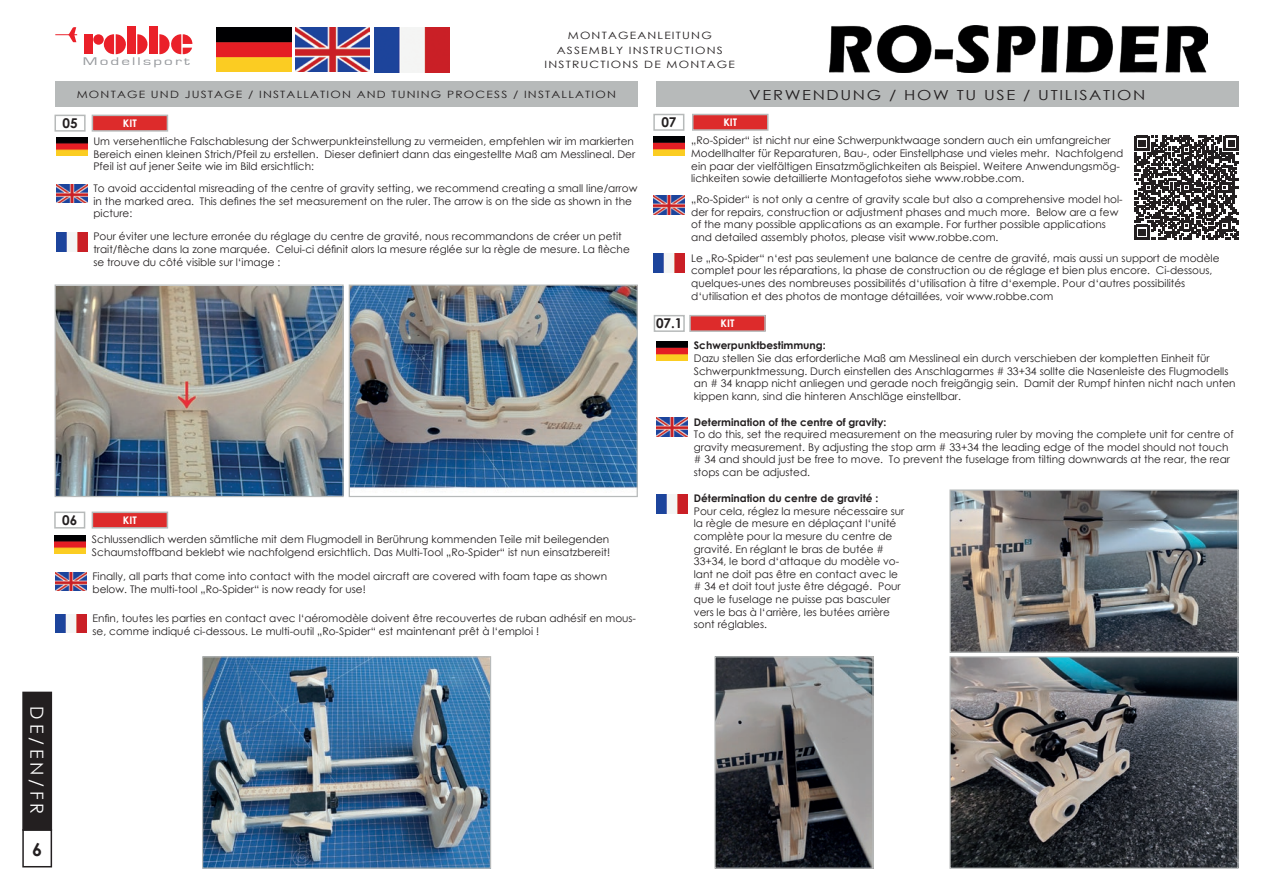
<style>
.page{position:relative;width:1263px;height:893px;background:#fff}
.page>*{position:absolute;margin:0;border:0;box-sizing:border-box;transform-origin:0 0}
.t1{font:18px "Century Gothic";color:#fff}
.t2{font:700 18px "Century Gothic";color:#231f20}
.t3{font:13.8px "Century Gothic";letter-spacing:.1em;color:#231f20;scale:1.19 1}
.t4{font:700 13.5px "Century Gothic";color:#231f20}
.t5{font:11.4px "Eurostile";letter-spacing:.125em;color:#989b9f;scale:1.5 1}
.t6{font:10.5px/12.6px "Century Gothic";color:#231f20}
.t7{font:700 10.5px "Century Gothic";color:#231f20}
.t8{font:700 10.5px "Century Gothic";color:#fff}
.t9{font:10.05px/14.4px "Century Gothic";letter-spacing:.1em;color:#231f20;text-align:center;scale:1.19 1}
</style>
<div class="page">
<div style="left:23px;top:692px;width:28px;height:138px;background:#231f20"></div>
<div style="left:22px;top:692px;width:30px;height:139px;border:2px solid #231f20"></div>
<div style="left:22px;top:829px;width:30px;height:38px;border:2px solid #231f20"></div>
<div style="left:127px;top:27px;width:9px;height:27px;background:#ea2029"></div>
<div style="left:149px;top:27px;width:9px;height:27px;background:#ea2029"></div>
<div style="left:84px;top:34px;width:9px;height:20px;background:#ea2029"></div>
<svg style="left:137px;top:34px;width:11px;height:20px"></svg>
<svg style="left:103px;top:34px;width:23px;height:20px"></svg>
<div style="left:93px;top:34px;width:11px;height:11px;background:#ea2029;border-radius:50%"></div>
<svg style="left:55px;top:27px;width:22px;height:15px"></svg>
<svg style="left:159px;top:34px;width:33px;height:21px"></svg>
<img style="left:217px;top:27px;width:75px;height:45px">
<img style="left:296px;top:27px;width:74px;height:45px">
<img style="left:374px;top:27px;width:76px;height:45px">
<img style="left:830px;top:26px;width:378px;height:46px">
<div style="left:55px;top:81px;width:582px;height:25px;background:#b7baba"></div>
<img style="left:56px;top:137px;width:31px;height:19px">
<div style="left:55px;top:115px;width:31px;height:17px;border:2px solid #b7baba"></div>
<img style="left:57px;top:286px;width:285px;height:209px">
<div style="left:55px;top:284px;width:289px;height:213px;border:1px solid #b7baba"></div>
<img style="left:56px;top:184px;width:31px;height:19px">
<img style="left:56px;top:233px;width:31px;height:18px">
<img style="left:55px;top:535px;width:31px;height:19px">
<div style="left:54px;top:512px;width:31px;height:17px;border:2px solid #b7baba"></div>
<img style="left:204px;top:658px;width:285px;height:209px">
<div style="left:202px;top:656px;width:289px;height:213px;border:1px solid #b7baba"></div>
<img style="left:55px;top:572px;width:31px;height:19px">
<img style="left:55px;top:614px;width:31px;height:19px">
<img style="left:654px;top:137px;width:31px;height:18px">
<div style="left:653px;top:114px;width:31px;height:17px;border:2px solid #b7baba"></div>
<img style="left:654px;top:195px;width:31px;height:19px">
<img style="left:654px;top:254px;width:31px;height:18px">
<img style="left:656px;top:342px;width:31px;height:18px">
<div style="left:654px;top:315px;width:31px;height:17px;border:2px solid #b7baba"></div>
<img style="left:656px;top:418px;width:31px;height:18px">
<img style="left:656px;top:494px;width:31px;height:19px">
<img style="left:951px;top:491px;width:285px;height:160px">
<div style="left:949px;top:489px;width:289px;height:164px;border:1px solid #b7baba"></div>
<div style="left:92px;top:115px;width:75px;height:16px;background:#dd2b2b"></div>
<div style="left:92px;top:115px;width:76px;height:17px;border:2px solid #b7baba"></div>
<div style="left:92px;top:512px;width:75px;height:16px;background:#dd2b2b"></div>
<div style="left:92px;top:512px;width:76px;height:17px;border:2px solid #b7baba"></div>
<div style="left:690px;top:316px;width:75px;height:15px;background:#dd2b2b"></div>
<div style="left:689px;top:315px;width:77px;height:17px;border:2px solid #b7baba"></div>
<div style="left:693px;top:115px;width:75px;height:15px;background:#dd2b2b"></div>
<div style="left:692px;top:114px;width:76px;height:17px;border:2px solid #b7baba"></div>
<img style="left:351px;top:286px;width:285px;height:206px">
<div style="left:349px;top:284px;width:289px;height:213px;border:1px solid #b7baba"></div>
<div style="left:656px;top:81px;width:582px;height:26px;background:#b7baba"></div>
<img style="left:951px;top:658px;width:285px;height:209px">
<div style="left:949px;top:656px;width:289px;height:213px;border:1px solid #b7baba"></div>
<img style="left:716px;top:658px;width:156px;height:209px">
<div style="left:714px;top:656px;width:160px;height:213px;border:1px solid #b7baba"></div>
<svg style="left:1134px;top:136px;width:104px;height:104px"></svg>
<p class="t9" style="left:557px;top:28px;width:141px">MONTAGEANLEITUNG<br>ASSEMBLY INSTRUCTIONS</p>
<p class="t5" style="left:83px;top:55px;width:73px">Modellsport</p>
<p class="t9" style="left:545px;top:57px;width:161px">INSTRUCTIONS DE MONTAGE</p>
<p class="t9" style="left:77px;top:87px;width:455px">MONTAGE UND JUSTAGE / INSTALLATION AND TUNING PROCESS / INSTALLATION</p>
<p class="t6" style="left:93px;top:135px;width:543px">Um versehentliche Falschablesung der Schwerpunkteinstellung zu vermeiden, empfehlen wir im markierten<br>Bereich einen kleinen Strich/Pfeil zu erstellen. Dieser definiert dann das eingestellte Maß am Messlineal. Der<br>Pfeil ist auf jener Seite wie im Bild ersichtlich:</p>
<h2 class="t3" style="left:749px;top:86px;width:334px">VERWENDUNG / HOW TU USE / UTILISATION</h2>
<p class="t4" style="left:661px;top:112px;width:17px">07</p>
<p class="t4" style="left:62px;top:113px;width:17px">05</p>
<p class="t8" style="left:723px;top:114px;width:15px">KIT</p>
<p class="t8" style="left:123px;top:115px;width:15px">KIT</p>
<p class="t6" style="left:691px;top:134px;width:434px">„Ro-Spider“ ist nicht nur eine Schwerpunktwaage sondern auch ein umfangreicher Modellhalter für Reparaturen, Bau-, oder Einstellphase und vieles mehr. Nachfolgend ein paar der vielfältigen Einsatzmöglichkeiten als Beispiel. Weitere Anwendungsmög&shy;lichkeiten sowie detaillierte Montagefotos siehe www.robbe.com.</p>
<p class="t6" style="left:93px;top:182px;width:545px">To avoid accidental misreading of the centre of gravity setting, we recommend creating a small line/arrow in the marked area. This defines the set measurement on the ruler. The arrow is on the side as shown in the picture:</p>
<p class="t6" style="left:93px;top:230px;width:538px">Pour éviter une lecture erronée du réglage du centre de gravité, nous recommandons de créer un petit trait/flèche dans la zone marquée. Celui-ci définit alors la mesure réglée sur la règle de mesure. La flèche se trouve du côté visible sur l‘image :</p>
<p class="t6" style="left:691px;top:193px;width:433px">„Ro-Spider“ is not only a centre of gravity scale but also a comprehensive model hol&shy;der for repairs, construction or adjustment phases and much more. Below are a few of the many possible applications as an example. For further possible applications and detailed assembly photos, please visit www.robbe.com.</p>
<p class="t6" style="left:691px;top:251px;width:530px">Le „Ro-Spider“ n‘est pas seulement une balance de centre de gravité, mais aussi un support de modèle complet pour les réparations, la phase de construction ou de réglage et bien plus encore. Ci-dessous, quelques-unes des nombreuses possibilités d‘utilisation à titre d‘exemple. Pour d‘autres possibilités d‘utilisation et des photos de montage détaillées, voir www.robbe.com</p>
<p class="t7" style="left:694px;top:338px;width:133px">Schwerpunktbestimmung:</p>
<p class="t6" style="left:694px;top:352px;width:543px">Dazu stellen Sie das erforderliche Maß am Messlineal ein durch verschieben der kompletten Einheit für Schwerpunktmessung. Durch einstellen des Anschlagarmes # 33+34 sollte die Nasenleiste des Flugmodells an # 34 knapp nicht anliegen und gerade noch freigängig sein. Damit der Rumpf hinten nicht nach unten kippen kann, sind die hinteren Anschläge einstellbar.</p>
<p class="t4" style="left:656px;top:313px;width:28px">07.1</p>
<p class="t8" style="left:721px;top:316px;width:15px">KIT</p>
<p class="t4" style="left:62px;top:510px;width:17px">06</p>
<p class="t8" style="left:123px;top:512px;width:15px">KIT</p>
<p class="t6" style="left:92px;top:533px;width:520px">Schlussendlich werden sämtliche mit dem Flugmodell in Berührung kommenden Teile mit beilegenden<br>Schaumstoffband beklebt wie nachfolgend ersichtlich. Das Multi-Tool „Ro-Spider“ ist nun einsatzbereit!</p>
<p class="t6" style="left:93px;top:570px;width:516px">Finally, all parts that come into contact with the model aircraft are covered with foam tape as shown below. The multi-tool „Ro-Spider“ is now ready for use!</p>
<p class="t6" style="left:93px;top:612px;width:545px">Enfin, toutes les parties en contact avec l‘aéromodèle doivent être recouvertes de ruban adhésif en mous&shy;se, comme indiqué ci-dessous. Le multi-outil „Ro-Spider“ est maintenant prêt à l‘emploi !</p>
<p class="t7" style="left:694px;top:414px;width:194px">Determination of the centre of gravity:</p>
<p class="t6" style="left:694px;top:428px;width:541px">To do this, set the required measurement on the measuring ruler by moving the complete unit for centre of gravity measurement. By adjusting the stop arm # 33+34 the leading edge of the model should not touch # 34 and should just be free to move. To prevent the fuselage from tilting downwards at the rear, the rear stops can be adjusted.</p>
<p class="t7" style="left:694px;top:490px;width:186px">Détermination du centre de gravité :</p>
<p class="t6" style="left:694px;top:505px;width:212px">Pour cela, réglez la mesure nécessaire sur la règle de mesure en déplaçant l‘unité complète pour la mesure du centre de gravité. En réglant le bras de butée # 33+34, le bord d‘attaque du modèle vo&shy;lant ne doit pas être en contact avec le # 34 et doit tout juste être dégagé. Pour que le fuselage ne puisse pas basculer vers le bas à l‘arrière, les butées arrière sont réglables.</p>
<h1 class="t1" style="left:50px;top:706px;width:109px;rotate:90deg">DE/EN/FR</h1>
<h1 class="t2" style="left:32px;top:836px;width:12px">6</h1>
</div>
